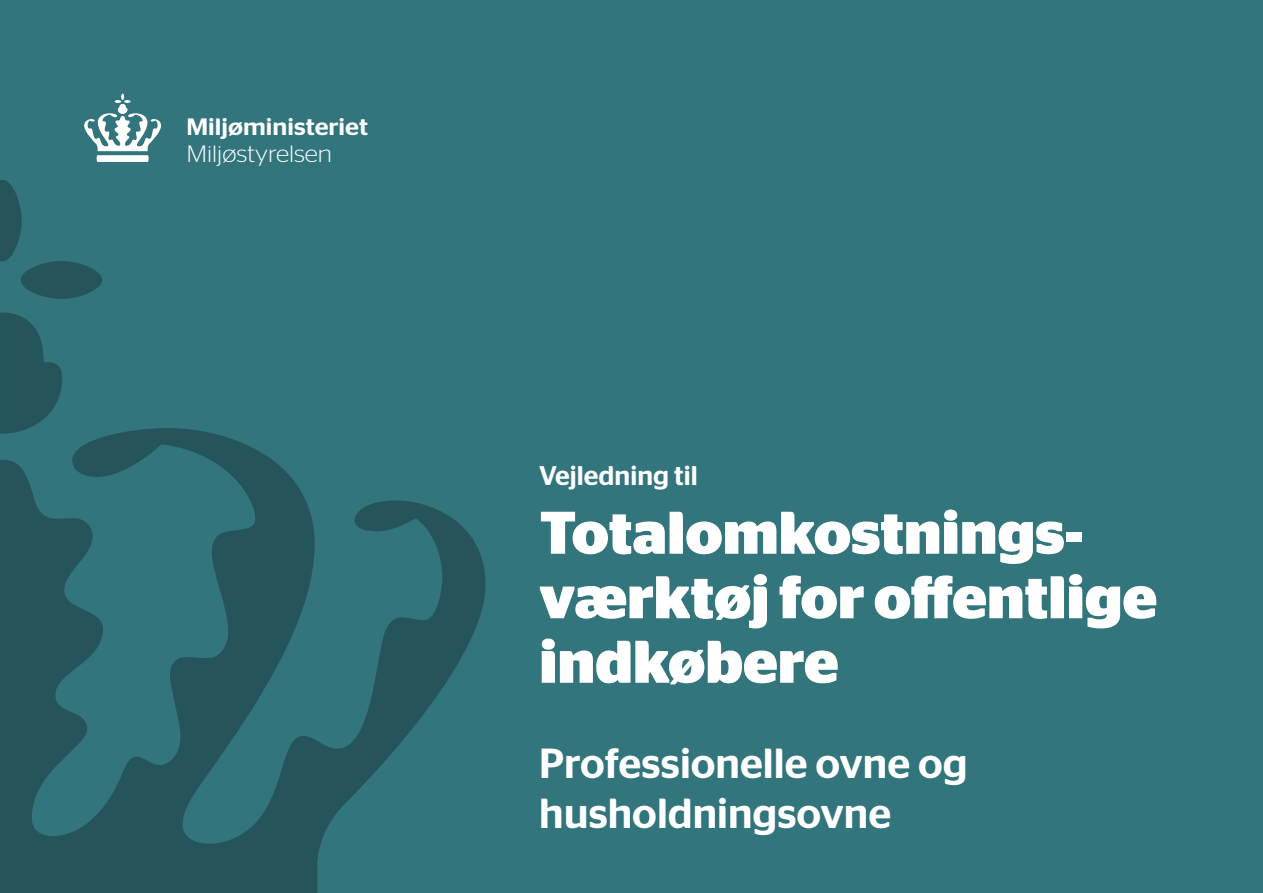
<style>
.page{position:relative;width:1263px;height:893px;background:#33757d}
.page>*{position:absolute;margin:0;border:0;box-sizing:border-box;transform-origin:0 0}
.t1{font:700 60px/64.5px "Stag Sans";color:#fff}
.t2{font:500 42px/50.4px "Stag Sans";color:#fff}
.t3{font:500 27px "Stag Sans";color:#fff}
.t4{font:500 23.7px "Stag Sans";color:#fff;scale:1.08 1}
.t5{font:300 23.7px "Stag Sans";color:#fff;scale:1.08 1}
</style>
<div class="page">
<div style="left:21px;top:261px;width:81px;height:38px;background:#25555b;border-radius:50%"></div>
<svg style="left:0;top:180px;width:22px;height:81px"></svg>
<svg style="left:0;top:313px;width:62px;height:115px"></svg>
<svg style="left:0;top:428px;width:486px;height:465px"></svg>
<svg style="left:84px;top:94px;width:77px;height:68px"></svg>
<p class="t4" style="left:186px;top:113px;width:170px">Miljøministeriet</p>
<p class="t5" style="left:186px;top:141px;width:136px">Miljøstyrelsen</p>
<p class="t3" style="left:539px;top:460px;width:160px">Vejledning til</p>
<p class="t1" style="left:539px;top:501px;width:619px">Totalomkostnings&shy;værktøj for offentlige indkøbere</p>
<p class="t2" style="left:539px;top:738px;width:430px">Professionelle ovne og husholdningsovne</p>
</div>
